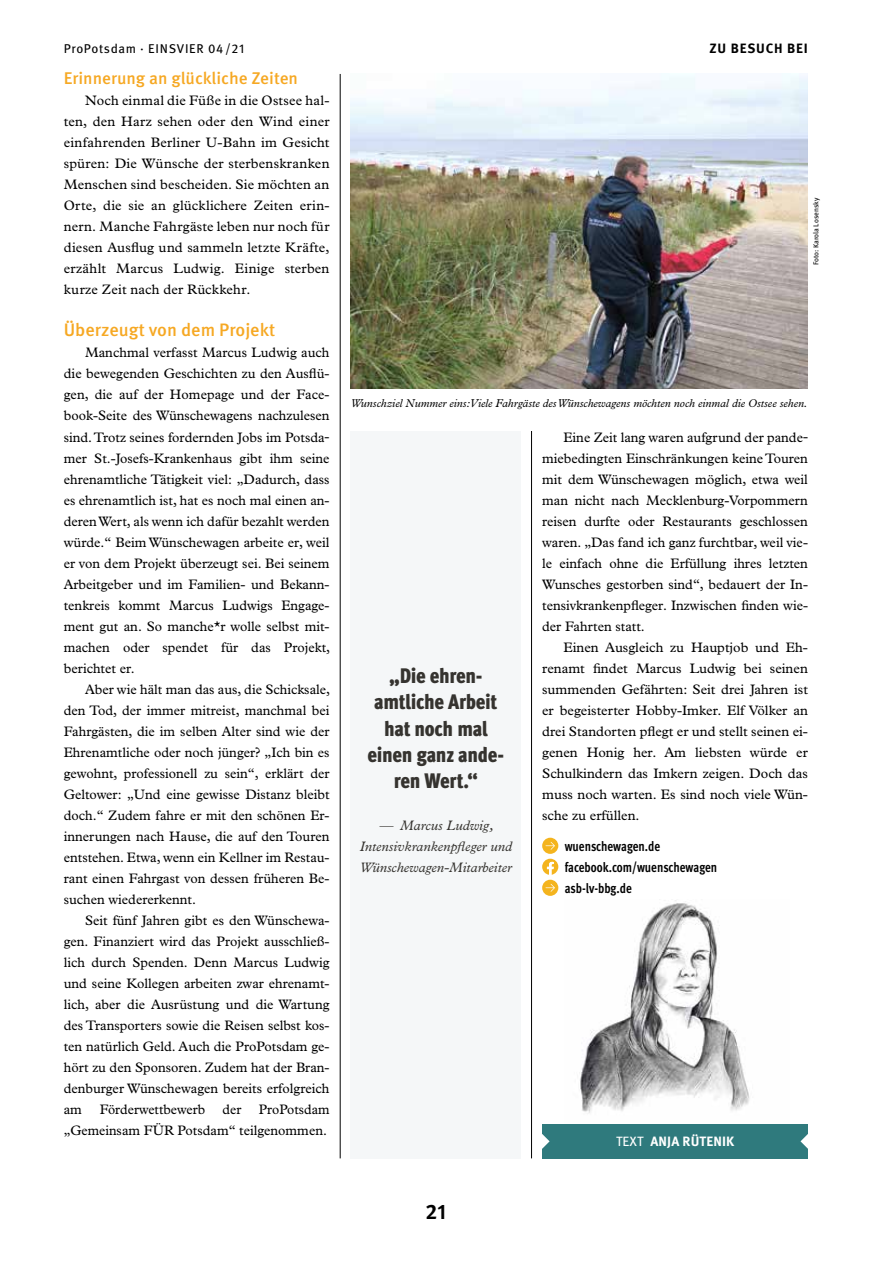
<style>
.page{position:relative;width:893px;height:1263px;background:#fff}
.page>*{position:absolute;margin:0;border:0;box-sizing:border-box;transform-origin:0 0}
.t1{font:900 condensed 21px/26.2px "Meta Pro";letter-spacing:-.02em;color:#35332f;text-align:center}
.t2{font:700 21px "Meta Pro";color:#000}
.t3{font:500 18px "Meta Pro";color:#f6a823}
.t4{font:500 16.95px "Meta Pro";color:#f6a823}
.t5{font:13.8px/21px "Plantin MT Pro";color:#000;text-align:justify}
.t6{font:13.8px/21px "Plantin MT Pro";color:#000;text-align:right;scale:.96 1}
.t7{font:italic 13.8px/21px "Plantin MT Pro";color:#35332f;text-align:center}
.t8{font:700 condensed 13.8px/21px "Meta Pro";letter-spacing:-.005em;color:#000;scale:.93 1}
.t9{font:700 13.5px "Meta Pro";letter-spacing:.01em;color:#fff}
.t10{font:700 13.5px "Meta Pro";letter-spacing:.06em;color:#000}
.t11{font:12.75px "Meta Pro";letter-spacing:.05em;color:#000}
.t12{font:italic 11.4px "Plantin MT Pro";color:#000}
.t13{font:7.2px "Meta Pro";letter-spacing:-.005em;color:#000}
.s1{font-weight:400}
</style>
<div class="page">
<div style="left:351px;top:431px;width:170px;height:727px;background:#f5f7f8"></div>
<img style="left:351px;top:74px;width:457px;height:315px">
<img style="left:580px;top:900px;width:170px;height:213px">
<hr style="left:340px;top:74px;width:1px;height:1084px;background:#000">
<hr style="left:531px;top:431px;width:1px;height:727px;background:#000">
<svg style="left:542px;top:859px;width:16px;height:16px"></svg>
<div style="left:542px;top:838px;width:16px;height:16px;background:#f4b41e;border-radius:50%"></div>
<svg style="left:546px;top:842px;width:9px;height:8px"></svg>
<div style="left:542px;top:880px;width:16px;height:16px;background:#f4b41e;border-radius:50%"></div>
<svg style="left:546px;top:884px;width:9px;height:8px"></svg>
<div style="left:542px;top:1124px;width:266px;height:34px;background:#2f7a7d"></div>
<svg style="left:800px;top:1134px;width:8px;height:15px"></svg>
<svg style="left:542px;top:1134px;width:8px;height:15px"></svg>
<p class="t11" style="left:64px;top:39px;width:182px">ProPotsdam · EINSVIER 04/21</p>
<p class="t4" style="left:64px;top:65px;width:236px">Erinnerung an glückliche Zeiten</p>
<p class="t5" style="left:64px;top:90px;width:267px;text-indent:21px">Noch einmal die Füße in die Ostsee hal&shy;ten, den Harz sehen oder den Wind einer einfahrenden Berliner U-Bahn im Gesicht spüren: Die Wünsche der sterbenskranken Menschen sind bescheiden. Sie möchten an Orte, die sie an glücklichere Zeiten erin&shy;nern. Manche Fahrgäste leben nur noch für diesen Ausflug und sammeln letzte Kräfte, erzählt Marcus Ludwig. Einige sterben kurze Zeit nach der Rückkehr.</p>
<h2 class="t3" style="left:64px;top:316px;width:213px">Überzeugt von dem Projekt</h2>
<p class="t5" style="left:64px;top:342px;width:268px;text-indent:21px">Manchmal verfasst Marcus Ludwig auch die bewegenden Geschichten zu den Ausflü&shy;gen, die auf der Homepage und der Face&shy;book-Seite des Wünschewagens nachzulesen sind. Trotz seines fordernden Jobs im Potsda&shy;mer St.-Josefs-Krankenhaus gibt ihm seine ehrenamtliche Tätigkeit viel: „Dadurch, dass es ehrenamtlich ist, hat es noch mal einen an&shy;deren Wert, als wenn ich dafür bezahlt werden würde.“ Beim Wünschewagen arbeite er, weil er von dem Projekt überzeugt sei. Bei seinem Arbeitgeber und im Familien- und Bekann&shy;tenkreis kommt Marcus Ludwigs Engage&shy;ment gut an. So manche*r wolle selbst mit&shy;machen oder spendet für das Projekt, berichtet er.</p>
<p class="t5" style="left:64px;top:678px;width:268px;text-indent:21px">Aber wie hält man das aus, die Schicksale, den Tod, der immer mitreist, manchmal bei Fahrgästen, die im selben Alter sind wie der Ehrenamtliche oder noch jünger? „Ich bin es gewohnt, professionell zu sein“, erklärt der Geltower: „Und eine gewisse Distanz bleibt doch.“ Zudem fahre er mit den schönen Er&shy;innerungen nach Hause, die auf den Touren entstehen. Etwa, wenn ein Kellner im Restau&shy;rant einen Fahrgast von dessen früheren Be&shy;suchen wiedererkennt.</p>
<p class="t5" style="left:64px;top:909px;width:267px;text-indent:21px">Seit fünf Jahren gibt es den Wünschewa&shy;gen. Finanziert wird das Projekt ausschließ&shy;lich durch Spenden. Denn Marcus Ludwig und seine Kollegen arbeiten zwar ehrenamt&shy;lich, aber die Ausrüstung und die Wartung des Transporters sowie die Reisen selbst kos&shy;ten natürlich Geld. Auch die ProPotsdam ge&shy;hört zu den Sponsoren. Zudem hat der Bran&shy;denburger Wünschewagen bereits erfolgreich am</p>
<p class="t6" style="left:64px;top:1098px;width:278px">ProPotsdam<br>„Gemeinsam FÜR Potsdam“ teilgenommen.</p>
<p class="t6" style="left:100px;top:1098px;width:111px">Förderwettbewerb</p>
<p class="t6" style="left:223px;top:1098px;width:21px">der</p>
<p class="t10" style="left:710px;top:38px;width:100px">ZU BESUCH BEI</p>
<p class="t13" style="left:810px;top:265px;width:69px;rotate:-90deg">Foto: Karola Losensky</p>
<p class="t12" style="left:351px;top:397px;width:458px">Wunschziel Nummer eins: Viele Fahrgäste des Wünschewagens möchten noch einmal die Ostsee sehen.</p>
<h1 class="t1" style="left:368px;top:662px;width:138px">„Die ehren&shy;amtliche Arbeit hat noch mal einen ganz ande&shy;ren Wert.“</h1>
<p class="t7" style="left:360px;top:815px;width:154px">— Marcus Ludwig,<br>Intensivkrankenpfleger und<br>Wünschewagen-Mitarbeiter</p>
<p class="t5" style="left:542px;top:426px;width:267px;text-indent:21px">Eine Zeit lang waren aufgrund der pande&shy;miebedingten Einschränkungen keine Touren mit dem Wünschewagen möglich, etwa weil man nicht nach Mecklenburg-Vorpommern reisen durfte oder Restaurants geschlossen waren. „Das fand ich ganz furchtbar, weil vie&shy;le einfach ohne die Erfüllung ihres letzten Wunsches gestorben sind“, bedauert der In&shy;tensivkrankenpfleger. Inzwischen finden wie&shy;der Fahrten statt.</p>
<p class="t5" style="left:542px;top:636px;width:267px;text-indent:21px">Einen Ausgleich zu Hauptjob und Eh&shy;renamt findet Marcus Ludwig bei seinen summenden Gefährten: Seit drei Jahren ist er begeisterter Hobby-Imker. Elf Völker an drei Standorten pflegt er und stellt seinen ei&shy;genen Honig her. Am liebsten würde er Schulkindern das Imkern zeigen. Doch das muss noch warten. Es sind noch viele Wün&shy;sche zu erfüllen.</p>
<p class="t8" style="left:565px;top:835px;width:104px">wuenschewagen.de</p>
<p class="t8" style="left:565px;top:856px;width:166px">facebook.com/wuenschewagen asb-lv-bbg.de</p>
<h1 class="t2" style="left:425px;top:1195px;width:22px">21</h1>
<p class="t9" style="left:616px;top:1131px;width:120px"><span class="s1">TEXT</span> ANJA RÜTENIK</p>
</div>
